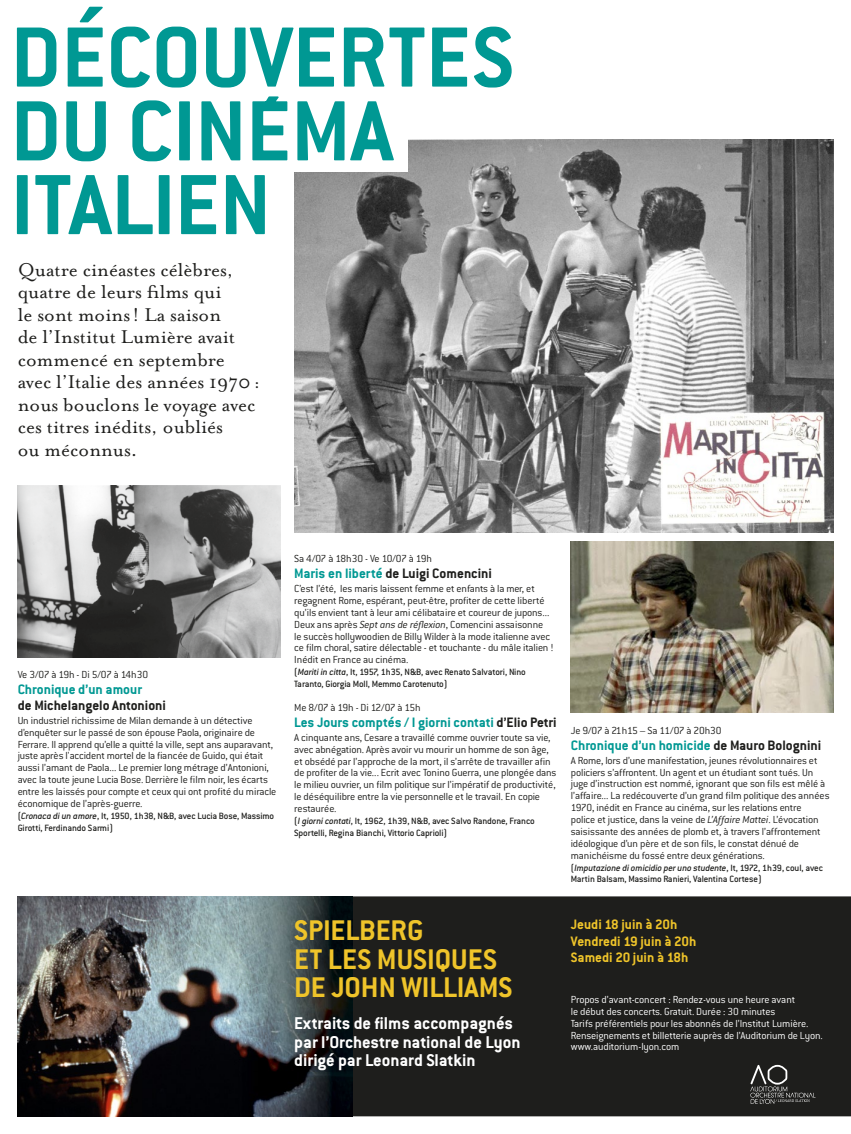
<style>
.page{position:relative;width:851px;height:1134px;background:#fff}
.page>*{position:absolute;margin:0;border:0;box-sizing:border-box;transform-origin:0 0}
.t1{font:700 93.75px/73.8px "Conduit ITC";color:#009893}
.t2{font:700 31.25px/28.8px "Conduit ITC";color:#efc42a}
.t3{font:21.25px/22.5px "Mrs Eaves Roman";color:#1e1e1c}
.t4{font:700 18.75px/18.8px "Conduit ITC";color:#fff}
.t5{font:700 15px "Conduit ITC";color:#009893}
.t6{font:700 15px "Conduit ITC";color:#1e1e1c}
.t7{font:700 15px/16.2px "Conduit ITC";color:#efc42a}
.t8{font:300 11.25px/11.9px "Conduit ITC";letter-spacing:-.015em;color:#1e1e1c}
.t9{font:300 11.25px/11.9px "Conduit ITC";letter-spacing:-.015em;color:#fff}
.t10{font:300 11.25px "Conduit ITC";letter-spacing:-.04em;color:#1e1e1c}
.t11{font:300 11.25px "Conduit ITC";letter-spacing:-.05em;color:#1e1e1c}
.t12{font:500 10px/11.9px "Conduit ITC";letter-spacing:-.015em;color:#1e1e1c}
.s1{font-style:italic}
.s2{color:#009893}
.s3{color:#1e1e1c}
</style>
<div class="page">
<img style="left:294px;top:140px;width:539px;height:393px">
<div style="left:287px;top:136px;width:120px;height:36px;background:#fff"></div>
<img style="left:18px;top:896px;width:221px;height:220px">
<svg style="left:252px;top:96px;width:35px;height:64px"></svg>
<img style="left:18px;top:486px;width:262px;height:171px">
<img style="left:570px;top:541px;width:263px;height:171px">
<svg style="left:239px;top:896px;width:611px;height:220px;background:#232524"></svg>
<svg style="left:750px;top:1065px;width:65px;height:39px;background:#3e3e3c"></svg>
<h1 class="t1" style="left:11px;top:19px;width:504px">DÉCOUVERTES<br>DU CIN MA<br>ITALIEN</h1>
<h3 class="t3" style="left:18px;top:258px;width:244px">Quatre cinéastes célèbres, quatre de leurs films qui<br>le sont moins ! La saison<br>de l’Institut Lumière avait commencé en septembre avec l’Italie des années 1970 : nous bouclons le voyage avec ces titres inédits, oubliés<br>ou méconnus.</h3>
<p class="t8" style="left:18px;top:668px;width:132px">Ve 3/07 à 19h - Di 5/07 à 14h30</p>
<h3 class="t5" style="left:18px;top:680px;width:126px">Chronique d’un amour</h3>
<h3 class="t6" style="left:18px;top:697px;width:150px">de Michelangelo Antonioni</h3>
<p class="t8" style="left:18px;top:714px;width:260px">Un industriel richissime de Milan demande à un détective d’enquêter sur le passé de son épouse Paola, originaire de Ferrare. Il apprend qu’elle a quitté la ville, sept ans auparavant, juste après l'accident mortel de la fiancée de Guido, qui était aussi l’amant de Paola... Le premier long métrage d’Antonioni, avec la toute jeune Lucia Bose. Derrière le film noir, les écarts entre les laissés pour compte et ceux qui ont profité du miracle économique de l’après-guerre.</p>
<p class="t12" style="left:18px;top:810px;width:258px">(<span class="s1">Cronaca di un amore</span>, It, 1950, 1h38, N&amp;B, avec Lucia Bose, Massimo<br>Girotti, Ferdinando Sarmi)</p>
<p class="t10" style="left:294px;top:552px;width:139px">Sa 4/07 à 18h30 - Ve 10/07 à 19h</p>
<h3 class="t6" style="left:294px;top:565px;width:199px"><span class="s2">Maris en liberté</span> de Luigi Comencini</h3>
<p class="t8" style="left:294px;top:583px;width:260px">C’est l’été, les maris laissent femme et enfants à la mer, et regagnent Rome, espérant, peut-être, profiter de cette liberté qu’ils envient tant à leur ami célibataire et coureur de jupons...<br>Deux ans après <span class="s1">Sept ans de réflexion</span>, Comencini assaisonne<br>le succès hollywoodien de Billy Wilder à la mode italienne avec ce film choral, satire délectable - et touchante - du mâle italien !<br>Inédit en France au cinéma.</p>
<p class="t12" style="left:294px;top:666px;width:233px">(<span class="s1">Mariti in citta</span>, It, 1957, 1h35, N&amp;B, avec Renato Salvatori, Nino<br>Taranto, Giorgia Moll, Memmo Carotenuto)</p>
<p class="t11" style="left:294px;top:701px;width:128px">Me 8/07 à 19h - Di 12/07 à 15h</p>
<h3 class="t5" style="left:294px;top:713px;width:264px">Les Jours comptés / I giorni contati <span class="s3">d’Elio Petri</span></h3>
<p class="t8" style="left:294px;top:731px;width:264px">A cinquante ans, Cesare a travaillé comme ouvrier toute sa vie, avec abnégation. Après avoir vu mourir un homme de son âge, et obsédé par l’approche de la mort, il s’arrête de travailler afin de profiter de la vie... Ecrit avec Tonino Guerra, une plongée dans le milieu ouvrier, un film politique sur l’impératif de productivité, le déséquilibre entre la vie personnelle et le travail. En copie restaurée.</p>
<p class="t12" style="left:294px;top:815px;width:242px">(<span class="s1">I giorni contati</span>, It, 1962, 1h39, N&amp;B, avec Salvo Randone, Franco<br>Sportelli, Regina Bianchi, Vittorio Caprioli)</p>
<h2 class="t2" style="left:294px;top:915px;width:219px">SPIELBERG<br>ET LES MUSIQUES<br>DE JOHN WILLIAMS</h2>
<h3 class="t4" style="left:294px;top:1013px;width:228px">Extraits de films accompagnés par l’Orchestre national de Lyon dirigé par Leonard Slatkin</h3>
<p class="t8" style="left:570px;top:724px;width:152px">Je 9/07 à 21h15 – Sa 11/07 à 20h30</p>
<h3 class="t5" style="left:570px;top:736px;width:252px">Chronique d’un homicide <span class="s3">de Mauro Bolognini</span></h3>
<p class="t8" style="left:570px;top:754px;width:260px">A Rome, lors d’une manifestation, jeunes révolutionnaires et policiers s’affrontent. Un agent et un étudiant sont tués. Un juge d’instruction est nommé, ignorant que son fils est mêlé à l’affaire... La redécouverte d’un grand film politique des années 1970, inédit en France au cinéma, sur les relations entre<br>police et justice, dans la veine de <span class="s1">L’Affaire Mattei</span>. L’évocation saisissante des années de plomb et, à travers l’affrontement idéologique d’un père et de son fils, le constat dénué de manichéisme du fossé entre deux générations.</p>
<p class="t12" style="left:570px;top:861px;width:253px">(<span class="s1">Imputazione di omicidio per uno studente</span>, It, 1972, 1h39, coul, avec<br>Martin Balsam, Massimo Ranieri, Valentina Cortese)</p>
<h3 class="t7" style="left:570px;top:916px;width:127px">Jeudi 18 juin à 20h<br>Vendredi 19 juin à 20h<br>Samedi 20 juin à 18h</h3>
<p class="t9" style="left:570px;top:993px;width:253px">Propos d’avant-concert : Rendez-vous une heure avant<br>le début des concerts. Gratuit. Durée : 30 minutes<br>Tarifs préférentiels pour les abonnés de l’Institut Lumière.<br>Renseignements et billetterie auprès de l’Auditorium de Lyon. www.auditorium-lyon.com</p>
</div>
